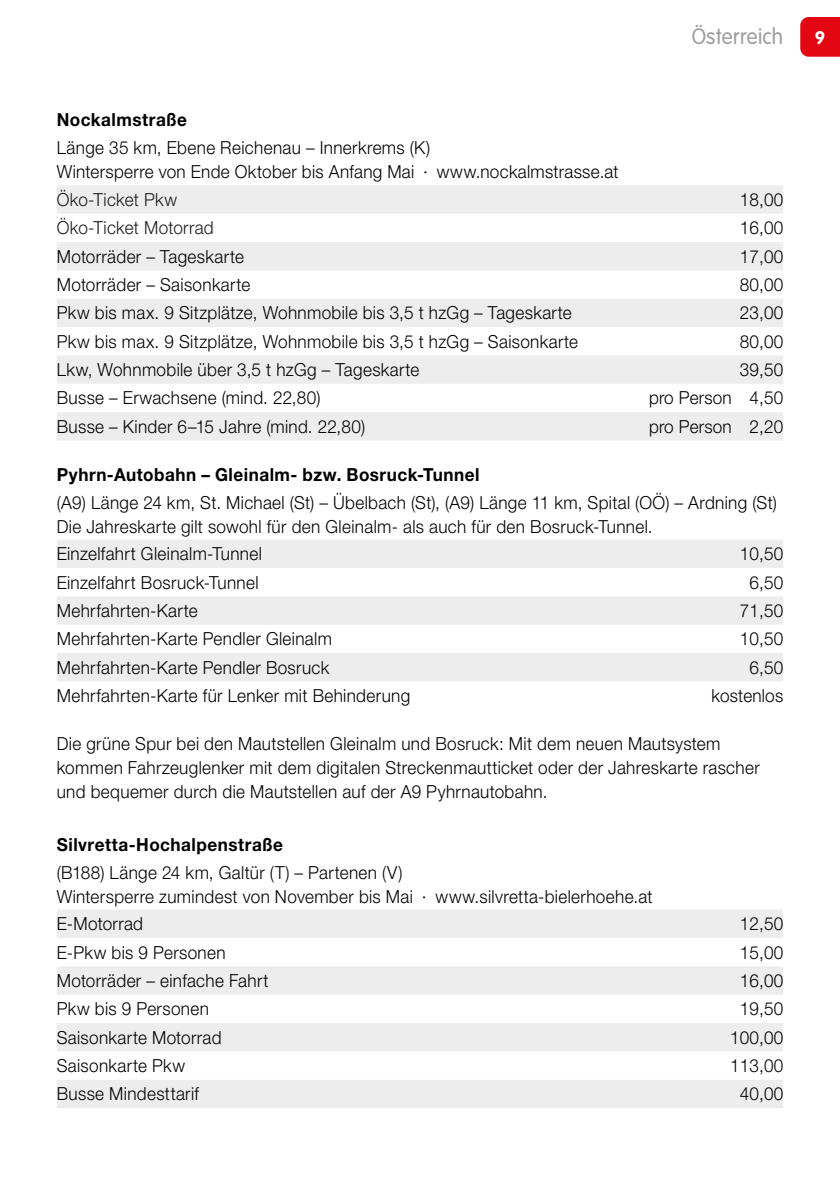
<style>
.page{position:relative;width:840px;height:1191px;background:#fff}
.page>*{position:absolute;margin:0;border:0;box-sizing:border-box;transform-origin:0 0}
.t1{font:300 22px "VAG Rounded LT Pro";letter-spacing:.015em;color:#9d9d9c;scale:.95 1}
.t2{font:300 18px/24px "Helvetica Neue LT Pro";letter-spacing:.02em;color:#000;scale:.95 1}
.t3{font:700 18px "Helvetica Neue LT Pro";letter-spacing:.03em;color:#000;scale:.95 1}
.t4{font:300 18px "Helvetica Neue LT Pro";letter-spacing:.02em;color:#1b1b1a;scale:.95 1}
.t5{font:700 18px "VAG Rounded LT Pro";color:#fff}
</style>
<div class="page">
<div style="left:800px;top:17px;width:39px;height:40px;background:#e30613"></div>
<svg style="left:57px;top:185px;width:725px;height:255px;fill:#ededed"></svg>
<svg style="left:57px;top:540px;width:725px;height:141px;fill:#ededed"></svg>
<svg style="left:57px;top:910px;width:725px;height:198px;fill:#ededed"></svg>
<p class="t1" style="left:691px;top:24px;width:98px">Österreich</p>
<p class="t5" style="left:814px;top:26px;width:12px">9</p>
<p class="t3" style="left:57px;top:109px;width:138px">Nockalmstraße</p>
<p class="t2" style="left:57px;top:135px;width:592px">Länge 35 km, Ebene Reichenau – Innerkrems (K)<br>Wintersperre von Ende Oktober bis Anfang Mai · www.nockalmstrasse.at</p>
<p class="t4" style="left:57px;top:188px;width:128px">Öko-Ticket Pkw</p>
<p class="t2" style="left:739px;top:187px;width:47px">18,00</p>
<p class="t4" style="left:57px;top:217px;width:166px">Öko-Ticket Motorrad</p>
<p class="t2" style="left:739px;top:215px;width:47px">16,00</p>
<p class="t2" style="left:57px;top:244px;width:198px">Motorräder – Tageskarte</p>
<p class="t2" style="left:739px;top:244px;width:47px">17,00</p>
<p class="t2" style="left:57px;top:272px;width:205px">Motorräder – Saisonkarte</p>
<p class="t2" style="left:739px;top:272px;width:47px">80,00</p>
<p class="t2" style="left:57px;top:300px;width:543px">Pkw bis max. 9 Sitzplätze, Wohnmobile bis 3,5 t hzGg – Tageskarte</p>
<p class="t2" style="left:739px;top:300px;width:47px">23,00</p>
<p class="t2" style="left:57px;top:329px;width:550px">Pkw bis max. 9 Sitzplätze, Wohnmobile bis 3,5 t hzGg – Saisonkarte</p>
<p class="t2" style="left:739px;top:329px;width:47px">80,00</p>
<p class="t2" style="left:57px;top:357px;width:383px">Lkw, Wohnmobile über 3,5 t hzGg – Tageskarte</p>
<p class="t2" style="left:739px;top:357px;width:47px">39,50</p>
<p class="t2" style="left:57px;top:386px;width:279px">Busse – Erwachsene (mind. 22,80)</p>
<p class="t2" style="left:648px;top:386px;width:143px">pro Person 4,50</p>
<p class="t2" style="left:57px;top:414px;width:326px">Busse – Kinder 6–15 Jahre (mind. 22,80)</p>
<p class="t2" style="left:648px;top:414px;width:143px">pro Person 2,20</p>
<p class="t3" style="left:57px;top:463px;width:446px">Pyhrn-Autobahn – Gleinalm- bzw. Bosruck-Tunnel</p>
<p class="t2" style="left:57px;top:490px;width:759px">(A9) Länge 24 km, St. Michael (St) – Übelbach (St), (A9) Länge 11 km, Spital (OÖ) – Ardning (St)<br>Die Jahreskarte gilt sowohl für den Gleinalm- als auch für den Bosruck-Tunnel.</p>
<p class="t2" style="left:57px;top:541px;width:217px">Einzelfahrt Gleinalm-Tunnel</p>
<p class="t2" style="left:739px;top:541px;width:47px">10,50</p>
<p class="t2" style="left:57px;top:570px;width:214px">Einzelfahrt Bosruck-Tunnel</p>
<p class="t2" style="left:749px;top:570px;width:37px">6,50</p>
<p class="t2" style="left:57px;top:598px;width:150px">Mehrfahrten-Karte</p>
<p class="t2" style="left:739px;top:598px;width:47px">71,50</p>
<p class="t2" style="left:57px;top:626px;width:291px">Mehrfahrten-Karte Pendler Gleinalm</p>
<p class="t2" style="left:739px;top:626px;width:47px">10,50</p>
<p class="t2" style="left:57px;top:655px;width:288px">Mehrfahrten-Karte Pendler Bosruck</p>
<p class="t2" style="left:749px;top:655px;width:37px">6,50</p>
<p class="t2" style="left:57px;top:683px;width:373px">Mehrfahrten-Karte für Lenker mit Behinderung</p>
<p class="t2" style="left:711px;top:683px;width:77px">kostenlos</p>
<p class="t2" style="left:57px;top:731px;width:741px">Die grüne Spur bei den Mautstellen Gleinalm und Bosruck: Mit dem neuen Mautsystem kommen Fahrzeuglenker mit dem digitalen Streckenmautticket oder der Jahreskarte rascher und bequemer durch die Mautstellen auf der A9 Pyhrnautobahn.</p>
<p class="t3" style="left:57px;top:833px;width:239px">Silvretta-Hochalpenstraße</p>
<p class="t2" style="left:57px;top:859px;width:628px">(B188) Länge 24 km, Galtür (T) – Partenen (V)<br>Wintersperre zumindest von November bis Mai · www.silvretta-bielerhoehe.at</p>
<p class="t2" style="left:57px;top:911px;width:92px">E-Motorrad</p>
<p class="t2" style="left:739px;top:911px;width:47px">12,50</p>
<p class="t2" style="left:57px;top:939px;width:179px">E-Pkw bis 9 Personen</p>
<p class="t2" style="left:739px;top:939px;width:47px">15,00</p>
<p class="t2" style="left:57px;top:968px;width:224px">Motorräder – einfache Fahrt</p>
<p class="t2" style="left:739px;top:968px;width:47px">16,00</p>
<p class="t2" style="left:57px;top:996px;width:162px">Pkw bis 9 Personen</p>
<p class="t2" style="left:739px;top:996px;width:47px">19,50</p>
<p class="t2" style="left:57px;top:1025px;width:175px">Saisonkarte Motorrad</p>
<p class="t2" style="left:729px;top:1025px;width:57px">100,00</p>
<p class="t2" style="left:57px;top:1053px;width:136px">Saisonkarte Pkw</p>
<p class="t2" style="left:729px;top:1053px;width:57px">113,00</p>
<p class="t2" style="left:57px;top:1081px;width:151px">Busse Mindesttarif</p>
<p class="t2" style="left:739px;top:1081px;width:47px">40,00</p>
</div>
